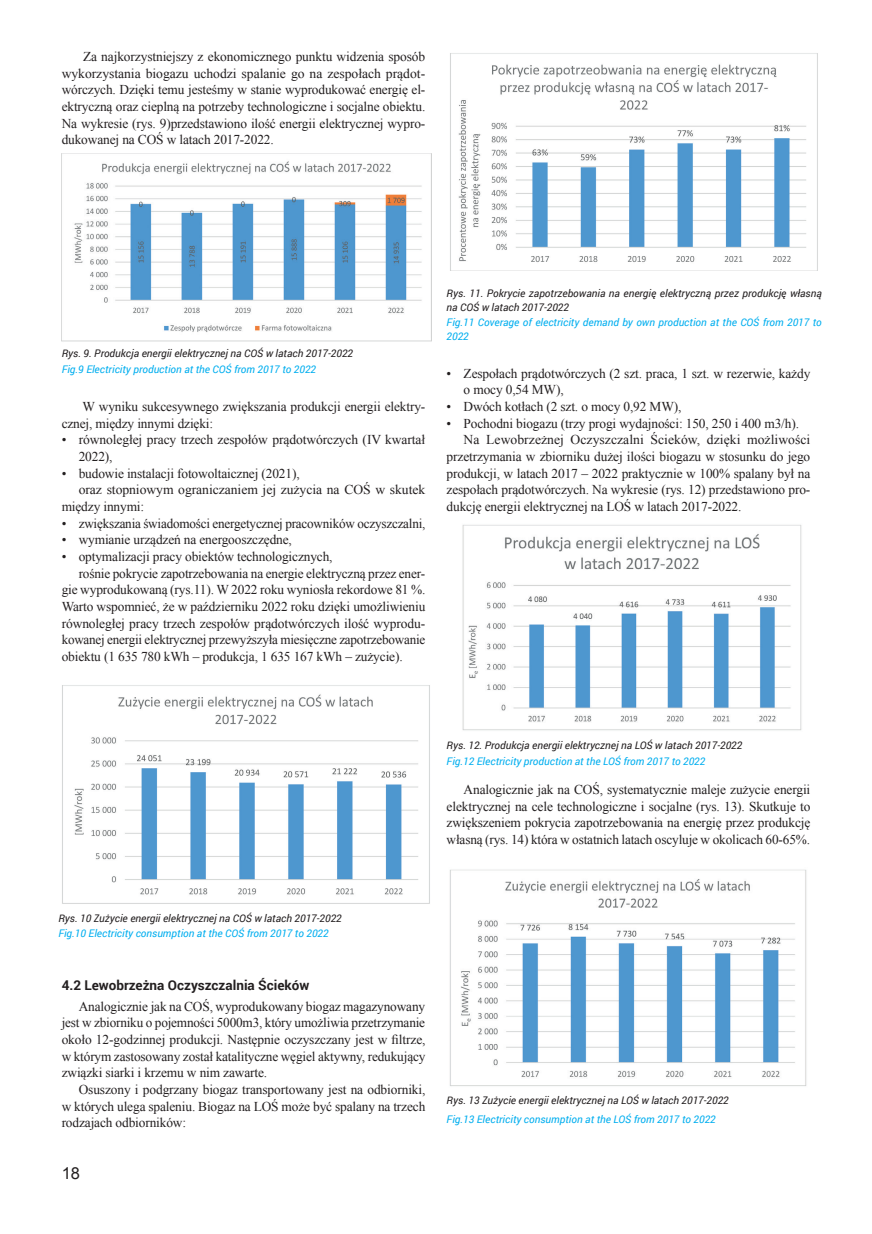
<style>
.page{position:relative;width:872px;height:1234px;background:#fff}
.page>*{position:absolute;margin:0;border:0;box-sizing:border-box;transform-origin:0 0}
.t1{font:16.5px "Arial";color:#231f20}
.Tekst{font:13.5px/16.6px "Times New Roman";letter-spacing:-.01em;color:#231f20;text-align:justify}
.srodtytul_1{font:700 13.5px "Roboto";color:#231f20}
.Podpis_pod_rys_POL{font:italic 10.5px/13.5px "Roboto";color:#231f20}
.Podpis_pod_rys_ANG{font:italic 10.5px/13.5px "Roboto";color:#00aeef}
</style>
<div class="page">
<img style="left:62px;top:153px;width:369px;height:189px">
<img style="left:62px;top:685px;width:368px;height:219px">
<img style="left:450px;top:53px;width:368px;height:217px">
<img style="left:462px;top:524px;width:340px;height:207px">
<img style="left:450px;top:869px;width:357px;height:217px">
<p class="Tekst" style="left:62px;top:48px;width:365px;text-indent:21px">Za najkorzystniejszy z ekonomicznego punktu widzenia sposób wykorzystania biogazu uchodzi spalanie go na zespołach prądot&shy;wórczych. Dzięki temu jesteśmy w stanie wyprodukować energię el&shy;ektryczną oraz cieplną na potrzeby technologiczne i socjalne obiektu.<br>Na wykresie (rys. 9)przedstawiono ilość energii elektrycznej wypro&shy;dukowanej na COŚ w latach 2017-2022.</p>
<p class="Podpis_pod_rys_POL" style="left:62px;top:346px;width:293px">Rys. 9. Produkcja energii elektrycznej na COŚ w latach 2017-2022</p>
<p class="Podpis_pod_rys_ANG" style="left:62px;top:362px;width:256px">Fig.9 Electricity production at the COŚ from 2017 to 2022</p>
<p class="Tekst" style="left:62px;top:398px;width:365px;text-indent:21px">W wyniku sukcesywnego zwiększania produkcji energii elektry&shy;cznej, między innymi dzięki:</p>
<p class="Tekst" style="left:79px;top:431px;width:348px;text-indent:-17px">• równoległej pracy trzech zespołów prądotwórczych (IV kwartał<br>2022),</p>
<p class="Tekst" style="left:62px;top:464px;width:239px">• budowie instalacji fotowoltaicznej (2021),</p>
<p class="Tekst" style="left:62px;top:481px;width:365px;text-indent:17px">oraz stopniowym ograniczaniem jej zużycia na COŚ w skutek między innymi:</p>
<p class="Tekst" style="left:62px;top:514px;width:365px">• zwiększania świadomości energetycznej pracowników oczyszczalni,</p>
<p class="Tekst" style="left:62px;top:531px;width:232px">• wymianie urządzeń na energooszczędne,</p>
<p class="Tekst" style="left:62px;top:547px;width:272px">• optymalizacji pracy obiektów technologicznych,</p>
<p class="Tekst" style="left:62px;top:564px;width:365px;text-indent:17px">rośnie pokrycie zapotrzebowania na energie elektryczną przez ener&shy;gie wyprodukowaną (rys.11). W 2022 roku wyniosła rekordowe 81 %.<br>Warto wspomnieć, że w październiku 2022 roku dzięki umożliwieniu równoległej pracy trzech zespołów prądotwórczych ilość wyprodu&shy;kowanej energii elektrycznej przewyższyła miesięczne zapotrzebowanie obiektu (1 635 780 kWh – produkcja, 1 635 167 kWh – zużycie).</p>
<p class="Podpis_pod_rys_POL" style="left:446px;top:286px;width:377px">Rys. 11. Pokrycie zapotrzebowania na energię elektryczną przez produkcję własną na COŚ w latach 2017-2022</p>
<p class="Podpis_pod_rys_ANG" style="left:446px;top:315px;width:377px">Fig.11 Coverage of electricity demand by own production at the COŚ from 2017 to<br>2022</p>
<p class="Tekst" style="left:463px;top:364px;width:348px;text-indent:-17px">• Zespołach prądotwórczych (2 szt. praca, 1 szt. w rezerwie, każdy o mocy 0,54 MW),</p>
<p class="Tekst" style="left:446px;top:398px;width:236px">• Dwóch kotłach (2 szt. o mocy 0,92 MW),</p>
<p class="Tekst" style="left:446px;top:414px;width:354px">• Pochodni biogazu (trzy progi wydajności: 150, 250 i 400 m3/h).</p>
<p class="Tekst" style="left:446px;top:431px;width:365px;text-indent:17px">Na Lewobrzeżnej Oczyszczalni Ścieków, dzięki możliwości przetrzymania w zbiorniku dużej ilości biogazu w stosunku do jego produkcji, w latach 2017 – 2022 praktycznie w 100% spalany był na zespołach prądotwórczych. Na wykresie (rys. 12) przedstawiono pro&shy;dukcję energii elektrycznej na LOŚ w latach 2017-2022.</p>
<p class="Podpis_pod_rys_POL" style="left:446px;top:738px;width:297px">Rys. 12. Produkcja energii elektrycznej na LOŚ w latach 2017-2022</p>
<p class="Podpis_pod_rys_ANG" style="left:446px;top:753px;width:260px">Fig.12 Electricity production at the LOŚ from 2017 to 2022</p>
<p class="Tekst" style="left:446px;top:781px;width:365px;text-indent:17px">Analogicznie jak na COŚ, systematycznie maleje zużycie energii elektrycznej na cele technologiczne i socjalne (rys. 13). Skutkuje to zwiększeniem pokrycia zapotrzebowania na energię przez produkcję własną (rys. 14) która w ostatnich latach oscyluje w okolicach 60-65%.</p>
<p class="Podpis_pod_rys_POL" style="left:58px;top:910px;width:285px">Rys. 10 Zużycie energii elektrycznej na COŚ w latach 2017-2022</p>
<p class="Podpis_pod_rys_ANG" style="left:58px;top:926px;width:272px">Fig.10 Electricity consumption at the COŚ from 2017 to 2022</p>
<p class="srodtytul_1" style="left:62px;top:975px;width:249px">4.2 Lewobrzeżna Oczyszczalnia Ścieków</p>
<p class="Tekst" style="left:62px;top:997px;width:365px;text-indent:17px">Analogicznie jak na COŚ, wyprodukowany biogaz magazynowany jest w zbiorniku o pojemności 5000m3, który umożliwia przetrzymanie około 12-godzinnej produkcji. Następnie oczyszczany jest w filtrze, w którym zastosowany został katalityczne węgiel aktywny, redukujący związki siarki i krzemu w nim zawarte.</p>
<p class="Tekst" style="left:62px;top:1080px;width:365px;text-indent:17px">Osuszony i podgrzany biogaz transportowany jest na odbiorniki, w których ulega spaleniu. Biogaz na LOŚ może być spalany na trzech rodzajach odbiorników:</p>
<p class="t1" style="left:62px;top:1161px;width:20px">18</p>
<p class="Podpis_pod_rys_POL" style="left:446px;top:1092px;width:284px">Rys. 13 Zużycie energii elektrycznej na LOŚ w latach 2017-2022</p>
<p class="Podpis_pod_rys_ANG" style="left:446px;top:1111px;width:271px">Fig.13 Electricity consumption at the LOŚ from 2017 to 2022</p>
</div>
